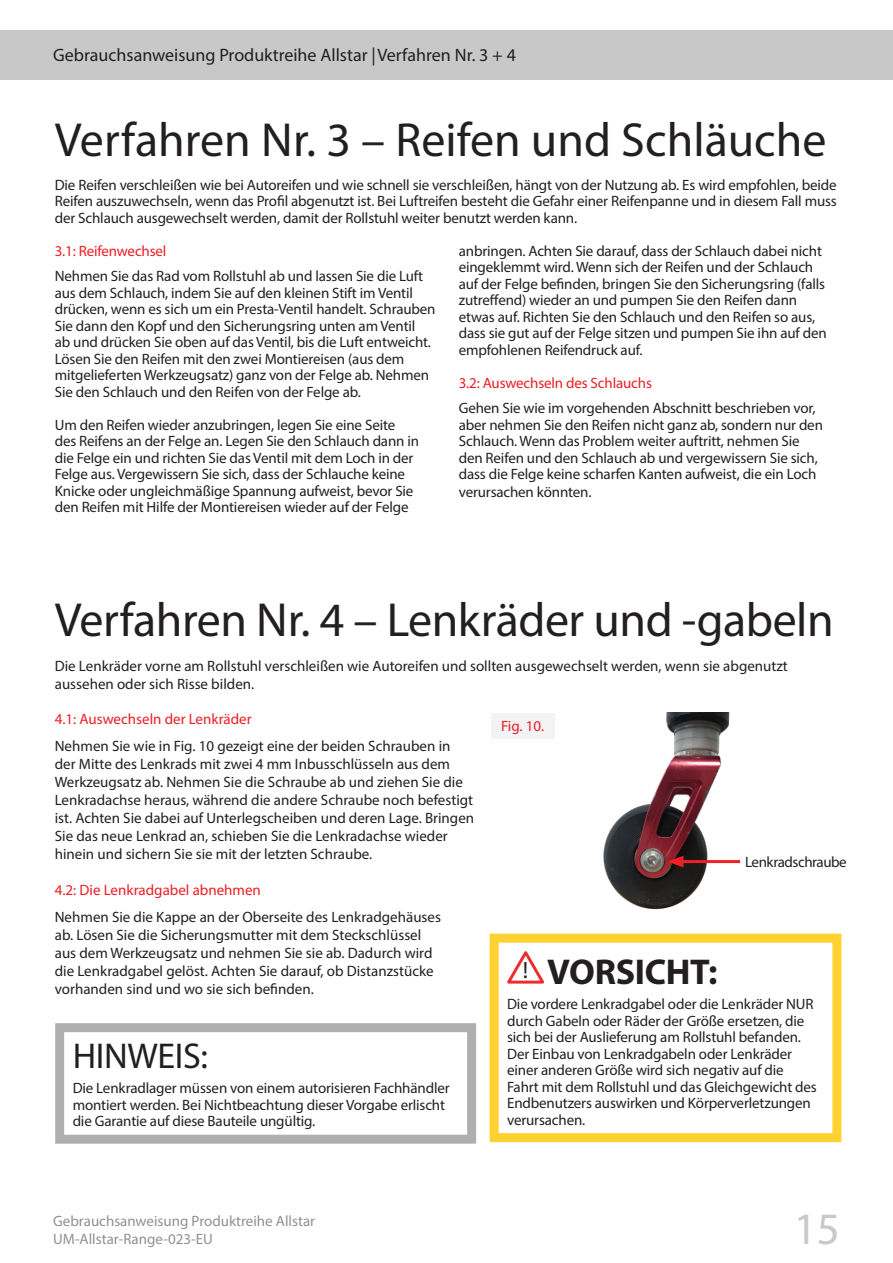
<style>
.page{position:relative;width:893px;height:1263px;background:#fff}
.page>*{position:absolute;margin:0;border:0;box-sizing:border-box;transform-origin:0 0}
.Heading_1{font:48px "Myriad Pro";letter-spacing:-.005em;color:#231f20}
.t1{font:45px "Myriad Pro";color:#c8c8c8}
.Box_Heading{font:700 36px "Myriad Pro";letter-spacing:-.01em;color:#231f20}
.Box_Heading-2{font:36px "Myriad Pro";letter-spacing:-.01em;color:#231f20}
.t2{font:18px "Myriad Pro";color:#231f20}
.Box_Text_10_11{font:15px/16.5px "Myriad Pro";letter-spacing:-.01em;color:#231f20}
.Internal_Heading_-_RED{font:15px "Myriad Pro";letter-spacing:-.005em;color:#ee1d23}
.Box_Text_10_11-2{font:15px "Myriad Pro";letter-spacing:-.03em;color:#231f20}
.Image_no{font:15px "Myriad Pro";color:#ee1d23}
</style>
<div class="page">
<div style="left:0;top:31px;width:893px;height:49px;background:#c8c8c8"></div>
<div style="left:55px;top:1023px;width:421px;height:121px;border:9px solid #afafaf"></div>
<svg style="left:507px;top:951px;width:37px;height:33px"></svg>
<div style="left:490px;top:934px;width:351px;height:208px;border:9px solid #ffd231"></div>
<img style="left:603px;top:713px;width:138px;height:197px">
<div style="left:491px;top:713px;width:64px;height:25px;background:#f2f3f4"></div>
<hr style="left:678px;top:860px;width:62px;height:3px;background:#ee2026">
<svg style="left:667px;top:856px;width:16px;height:11px"></svg>
<p class="t2" style="left:53px;top:44px;width:464px">Gebrauchsanweisung Produktreihe Allstar |Verfahren Nr. 3 + 4</p>
<p class="Heading_1" style="left:55px;top:111px;width:773px">Verfahren Nr. 3 – Reifen und Schläuche</p>
<p class="Box_Text_10_11" style="left:55px;top:176px;width:784px;text-align:justify">Die Reifen verschleißen wie bei Autoreifen und wie schnell sie verschleißen, hängt von der Nutzung ab. Es wird empfohlen, beide Reifen auszuwechseln, wenn das Profil abgenutzt ist. Bei Luftreifen besteht die Gefahr einer Reifenpanne und in diesem Fall muss der Schlauch ausgewechselt werden, damit der Rollstuhl weiter benutzt werden kann.</p>
<p class="Internal_Heading_-_RED" style="left:55px;top:242px;width:113px">3.1: Reifenwechsel</p>
<p class="Box_Text_10_11" style="left:55px;top:268px;width:382px">Nehmen Sie das Rad vom Rollstuhl ab und lassen Sie die Luft aus dem Schlauch, indem Sie auf den kleinen Stift im Ventil drücken, wenn es sich um ein Presta-Ventil handelt. Schrauben Sie dann den Kopf und den Sicherungsring unten am Ventil<br>ab und drücken Sie oben auf das Ventil, bis die Luft entweicht.<br>Lösen Sie den Reifen mit den zwei Montiereisen (aus dem mitgelieferten Werkzeugsatz) ganz von der Felge ab. Nehmen Sie den Schlauch und den Reifen von der Felge ab.</p>
<p class="Box_Text_10_11" style="left:55px;top:416px;width:366px">Um den Reifen wieder anzubringen, legen Sie eine Seite des Reifens an der Felge an. Legen Sie den Schlauch dann in die Felge ein und richten Sie das Ventil mit dem Loch in der Felge aus. Vergewissern Sie sich, dass der Schlauche keine Knicke oder ungleichmäßige Spannung aufweist, bevor Sie den Reifen mit Hilfe der Montiereisen wieder auf der Felge</p>
<p class="Box_Text_10_11" style="left:459px;top:242px;width:370px">anbringen. Achten Sie darauf, dass der Schlauch dabei nicht eingeklemmt wird. Wenn sich der Reifen und der Schlauch auf der Felge befinden, bringen Sie den Sicherungsring (falls zutreffend) wieder an und pumpen Sie den Reifen dann etwas auf. Richten Sie den Schlauch und den Reifen so aus, dass sie gut auf der Felge sitzen und pumpen Sie ihn auf den empfohlenen Reifendruck auf.</p>
<p class="Internal_Heading_-_RED" style="left:459px;top:374px;width:195px">3.2: Auswechseln des Schlauchs</p>
<p class="Box_Text_10_11" style="left:459px;top:400px;width:366px">Gehen Sie wie im vorgehenden Abschnitt beschrieben vor, aber nehmen Sie den Reifen nicht ganz ab, sondern nur den Schlauch. Wenn das Problem weiter auftritt, nehmen Sie den Reifen und den Schlauch ab und vergewissern Sie sich, dass die Felge keine scharfen Kanten aufweist, die ein Loch</p>
<p class="Box_Text_10_11" style="left:459px;top:484px;width:134px">verursachen könnten.</p>
<p class="Heading_1" style="left:55px;top:590px;width:780px">Verfahren Nr. 4 – Lenkräder und -gabeln</p>
<p class="Box_Text_10_11" style="left:55px;top:657px;width:735px;line-height:18px">Die Lenkräder vorne am Rollstuhl verschleißen wie Autoreifen und sollten ausgewechselt werden, wenn sie abgenutzt aussehen oder sich Risse bilden.</p>
<p class="Internal_Heading_-_RED" style="left:55px;top:710px;width:198px">4.1: Auswechseln der Lenkräder</p>
<p class="Box_Text_10_11" style="left:55px;top:737px;width:421px;line-height:18px">Nehmen Sie wie in Fig. 10 gezeigt eine der beiden Schrauben in der Mitte des Lenkrads mit zwei 4 mm Inbusschlüsseln aus dem Werkzeugsatz ab. Nehmen Sie die Schraube ab und ziehen Sie die Lenkradachse heraus, während die andere Schraube noch befestigt ist. Achten Sie dabei auf Unterlegscheiben und deren Lage. Bringen Sie das neue Lenkrad an, schieben Sie die Lenkradachse wieder hinein und sichern Sie sie mit der letzten Schraube.</p>
<p class="Internal_Heading_-_RED" style="left:55px;top:881px;width:208px">4.2: Die Lenkradgabel abnehmen</p>
<p class="Box_Text_10_11" style="left:55px;top:908px;width:388px;line-height:18px">Nehmen Sie die Kappe an der Oberseite des Lenkradgehäuses ab. Lösen Sie die Sicherungsmutter mit dem Steckschlüssel aus dem Werkzeugsatz und nehmen Sie sie ab. Dadurch wird die Lenkradgabel gelöst. Achten Sie darauf, ob Distanzstücke vorhanden sind und wo sie sich befinden.</p>
<p class="Image_no" style="left:501px;top:716px;width:45px">Fig. 10.</p>
<p class="Box_Text_10_11-2" style="left:745px;top:853px;width:103px">Lenkradschraube</p>
<p class="Box_Heading" style="left:523px;top:948px;width:196px"><sup>!</sup> VORSICHT:</p>
<p class="Box_Text_10_11" style="left:507px;top:995px;width:308px">Die vordere Lenkradgabel oder die Lenkräder NUR durch Gabeln oder Räder der Größe ersetzen, die sich bei der Auslieferung am Rollstuhl befanden.</p>
<p class="Box_Text_10_11" style="left:507px;top:1045px;width:311px">Der Einbau von Lenkradgabeln oder Lenkräder einer anderen Größe wird sich negativ auf die Fahrt mit dem Rollstuhl und das Gleichgewicht des Endbenutzers auswirken und Körperverletzungen verursachen.</p>
<p class="Box_Heading-2" style="left:73px;top:1033px;width:137px">HINWEIS:</p>
<p class="Box_Text_10_11" style="left:73px;top:1080px;width:378px">Die Lenkradlager müssen von einem autorisieren Fachhändler montiert werden. Bei Nichtbeachtung dieser Vorgabe erlischt die Garantie auf diese Bauteile ungültig.</p>
<p class="Box_Text_10_11" style="left:53px;top:1212px;width:264px;line-height:18px">Gebrauchsanweisung Produktreihe Allstar<br>UM-Allstar-Range-023-EU</p>
<h2 class="t1" style="left:794px;top:1201px;width:48px">15</h2>
</div>
